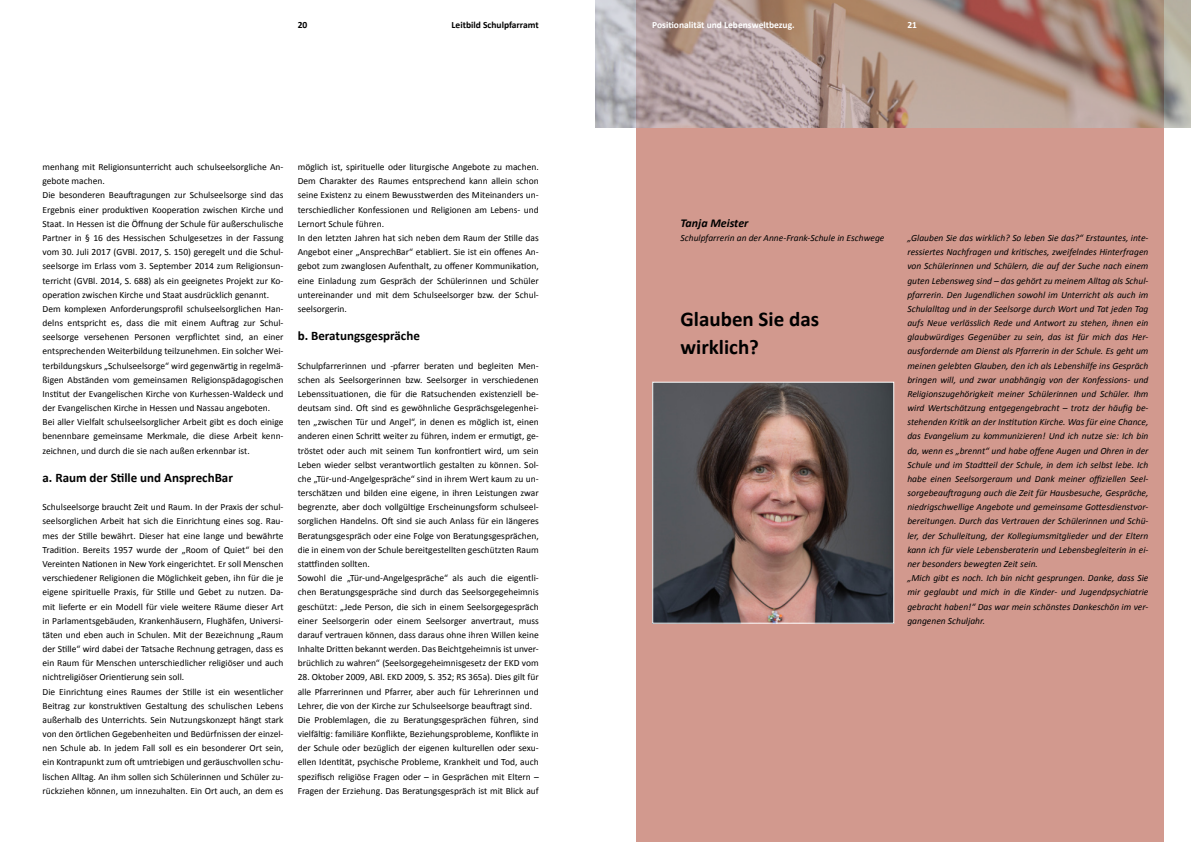
<style>
.page{position:relative;width:1191px;height:842px;background:#fff}
.page>*{position:absolute;margin:0;border:0;box-sizing:border-box;transform-origin:0 0}
.t1{font:700 21px/28.4px "Calibri";color:#000}
.t2{font:700 13px "Calibri";color:#000}
.t3{font:italic 700 12px "Calibri";color:#000}
.t4{font:9.5px/14.2px "Calibri";color:#000}
.t5{font:italic 9.5px/14.2px "Calibri";color:#000}
.t6{font:700 9.5px "Calibri";color:#fff}
.t7{font:700 9.5px "Calibri";color:#000}
</style>
<div class="page">
<div style="left:636px;top:0;width:527px;height:842px;background:#d2998e"></div>
<img style="left:595px;top:0;width:596px;height:128px">
<img style="left:654px;top:384px;width:238px;height:238px">
<div style="left:652px;top:382px;width:242px;height:242px;border:1px solid #fff"></div>
<p class="t7" style="left:298px;top:19px;width:11px">20</p>
<p class="t7" style="left:451px;top:19px;width:89px">Leitbild Schulpfarramt</p>
<p class="t6" style="left:652px;top:19px;width:144px">Positionalität und Lebensweltbezug.</p>
<p class="t6" style="left:907px;top:19px;width:11px">21</p>
<p class="t4" style="left:43px;top:160px;width:242px">menhang mit Religionsunterricht auch schulseelsorgliche An&shy;gebote machen.<br>Die besonderen Beauftragungen zur Schulseelsorge sind das Ergebnis einer produktiven Kooperation zwischen Kirche und Staat. In Hessen ist die Öffnung der Schule für außerschulische Partner in § 16 des Hessischen Schulgesetzes in der Fassung vom 30. Juli 2017 (GVBl. 2017, S. 150) geregelt und die Schul&shy;seelsorge im Erlass vom 3. September 2014 zum Religionsun&shy;terricht (GVBl. 2014, S. 688) als ein geeignetes Projekt zur Ko&shy;operation zwischen Kirche und Staat ausdrücklich genannt.<br>Dem komplexen Anforderungsprofil schulseelsorglichen Han&shy;delns entspricht es, dass die mit einem Auftrag zur Schul&shy;seelsorge versehenen Personen verpflichtet sind, an einer entsprechenden Weiterbildung teilzunehmen. Ein solcher Wei&shy;terbildungskurs „Schulseelsorge“ wird gegenwärtig in regelmä&shy;ßigen Abständen vom gemeinsamen Religionspädagogischen Institut der Evangelischen Kirche von Kurhessen-Waldeck und der Evangelischen Kirche in Hessen und Nassau angeboten.<br>Bei aller Vielfalt schulseelsorglicher Arbeit gibt es doch einige benennbare gemeinsame Merkmale, die diese Arbeit kenn&shy;zeichnen, und durch die sie nach außen erkennbar ist.</p>
<h2 class="t2" style="left:43px;top:469px;width:192px">a. Raum der Stille und AnsprechBar</h2>
<p class="t4" style="left:43px;top:500px;width:242px">Schulseelsorge braucht Zeit und Raum. In der Praxis der schul&shy;seelsorglichen Arbeit hat sich die Einrichtung eines sog. Rau&shy;mes der Stille bewährt. Dieser hat eine lange und bewährte Tradition. Bereits 1957 wurde der „Room of Quiet“ bei den Vereinten Nationen in New York eingerichtet. Er soll Menschen verschiedener Religionen die Möglichkeit geben, ihn für die je eigene spirituelle Praxis, für Stille und Gebet zu nutzen. Da&shy;mit lieferte er ein Modell für viele weitere Räume dieser Art in Parlamentsgebäuden, Krankenhäusern, Flughäfen, Universi&shy;täten und eben auch in Schulen. Mit der Bezeichnung „Raum der Stille“ wird dabei der Tatsache Rechnung getragen, dass es ein Raum für Menschen unterschiedlicher religiöser und auch nichtreligiöser Orientierung sein soll.<br>Die Einrichtung eines Raumes der Stille ist ein wesentlicher Beitrag zur konstruktiven Gestaltung des schulischen Lebens außerhalb des Unterrichts. Sein Nutzungskonzept hängt stark von den örtlichen Gegebenheiten und Bedürfnissen der einzel&shy;nen Schule ab. In jedem Fall soll es ein besonderer Ort sein, ein Kontrapunkt zum oft umtriebigen und geräuschvollen schu&shy;lischen Alltag. An ihm sollen sich Schülerinnen und Schüler zu&shy;rückziehen können, um innezuhalten. Ein Ort auch, an dem es</p>
<p class="t4" style="left:298px;top:160px;width:242px">möglich ist, spirituelle oder liturgische Angebote zu machen.<br>Dem Charakter des Raumes entsprechend kann allein schon seine Existenz zu einem Bewusstwerden des Miteinanders un&shy;terschiedlicher Konfessionen und Religionen am Lebens- und Lernort Schule führen.<br>In den letzten Jahren hat sich neben dem Raum der Stille das Angebot einer „AnsprechBar“ etabliert. Sie ist ein offenes An&shy;gebot zum zwanglosen Aufenthalt, zu offener Kommunikation, eine Einladung zum Gespräch der Schülerinnen und Schüler untereinander und mit dem Schulseelsorger bzw. der Schul&shy;seelsorgerin.</p>
<h2 class="t2" style="left:298px;top:328px;width:124px">b. Beratungsgespräche</h2>
<p class="t4" style="left:298px;top:358px;width:242px">Schulpfarrerinnen und -pfarrer beraten und begleiten Men&shy;schen als Seelsorgerinnen bzw. Seelsorger in verschiedenen Lebenssituationen, die für die Ratsuchenden existenziell be&shy;deutsam sind. Oft sind es gewöhnliche Gesprächsgelegenhei&shy;ten „zwischen Tür und Angel“, in denen es möglich ist, einen anderen einen Schritt weiter zu führen, indem er ermutigt, ge&shy;tröstet oder auch mit seinem Tun konfrontiert wird, um sein Leben wieder selbst verantwortlich gestalten zu können. Sol&shy;che „Tür-und-Angelgespräche“ sind in ihrem Wert kaum zu un&shy;terschätzen und bilden eine eigene, in ihren Leistungen zwar begrenzte, aber doch vollgültige Erscheinungsform schulseel&shy;sorglichen Handelns. Oft sind sie auch Anlass für ein längeres Beratungsgespräch oder eine Folge von Beratungsgesprächen, die in einem von der Schule bereitgestellten geschützten Raum stattfinden sollten.<br>Sowohl die „Tür-und-Angelgespräche“ als auch die eigentli&shy;chen Beratungsgespräche sind durch das Seelsorgegeheimnis geschützt: „Jede Person, die sich in einem Seelsorgegespräch einer Seelsorgerin oder einem Seelsorger anvertraut, muss darauf vertrauen können, dass daraus ohne ihren Willen keine Inhalte Dritten bekannt werden. Das Beichtgeheimnis ist unver&shy;brüchlich zu wahren“ (Seelsorgegeheimnisgesetz der EKD vom</p>
<p class="t4" style="left:298px;top:670px;width:242px">28. Oktober 2009, ABl. EKD 2009, S. 352; RS 365a). Dies gilt für alle Pfarrerinnen und Pfarrer, aber auch für Lehrerinnen und Lehrer, die von der Kirche zur Schulseelsorge beauftragt sind.<br>Die Problemlagen, die zu Beratungsgesprächen führen, sind vielfältig: familiäre Konflikte, Beziehungsprobleme, Konflikte in der Schule oder bezüglich der eigenen kulturellen oder sexu&shy;ellen Identität, psychische Probleme, Krankheit und Tod, auch spezifisch religiöse Fragen oder – in Gesprächen mit Eltern – Fragen der Erziehung. Das Beratungsgespräch ist mit Blick auf</p>
<p class="t3" style="left:680px;top:215px;width:69px">Tanja Meister</p>
<p class="t5" style="left:680px;top:230px;width:205px">Schulpfarrerin an der Anne-Frank-Schule in Eschwege</p>
<h1 class="t1" style="left:680px;top:305px;width:140px">Glauben Sie das wirklich?</h1>
<p class="t5" style="left:907px;top:230px;width:242px">„Glauben Sie das wirklich? So leben Sie das?“ Erstauntes, inte&shy;ressiertes Nachfragen und kritisches, zweifelndes Hinterfragen von Schülerinnen und Schülern, die auf der Suche nach einem guten Lebensweg sind – das gehört zu meinem Alltag als Schul&shy;pfarrerin. Den Jugendlichen sowohl im Unterricht als auch im Schulalltag und in der Seelsorge durch Wort und Tat jeden Tag aufs Neue verlässlich Rede und Antwort zu stehen, ihnen ein glaubwürdiges Gegenüber zu sein, das ist für mich das Her&shy;ausfordernde am Dienst als Pfarrerin in der Schule. Es geht um meinen gelebten Glauben, den ich als Lebenshilfe ins Gespräch bringen will, und zwar unabhängig von der Konfessions- und Religionszugehörigkeit meiner Schülerinnen und Schüler. Ihm wird Wertschätzung entgegengebracht – trotz der häufig be&shy;stehenden Kritik an der Institution Kirche. Was für eine Chance, das Evangelium zu kommunizieren! Und ich nutze sie: Ich bin da, wenn es „brennt“ und habe offene Augen und Ohren in der Schule und im Stadtteil der Schule, in dem ich selbst lebe. Ich habe einen Seelsorgeraum und Dank meiner offiziellen Seel&shy;sorgebeauftragung auch die Zeit für Hausbesuche, Gespräche, niedrigschwellige Angebote und gemeinsame Gottesdienstvor&shy;bereitungen. Durch das Vertrauen der Schülerinnen und Schü&shy;ler, der Schulleitung, der Kollegiumsmitglieder und der Eltern kann ich für viele Lebensberaterin und Lebensbegleiterin in ei&shy;ner besonders bewegten Zeit sein.<br>„Mich gibt es noch. Ich bin nicht gesprungen. Danke, dass Sie mir geglaubt und mich in die Kinder- und Jugendpsychiatrie gebracht haben!“ Das war mein schönstes Dankeschön im ver&shy;gangenen Schuljahr.</p>
</div>
